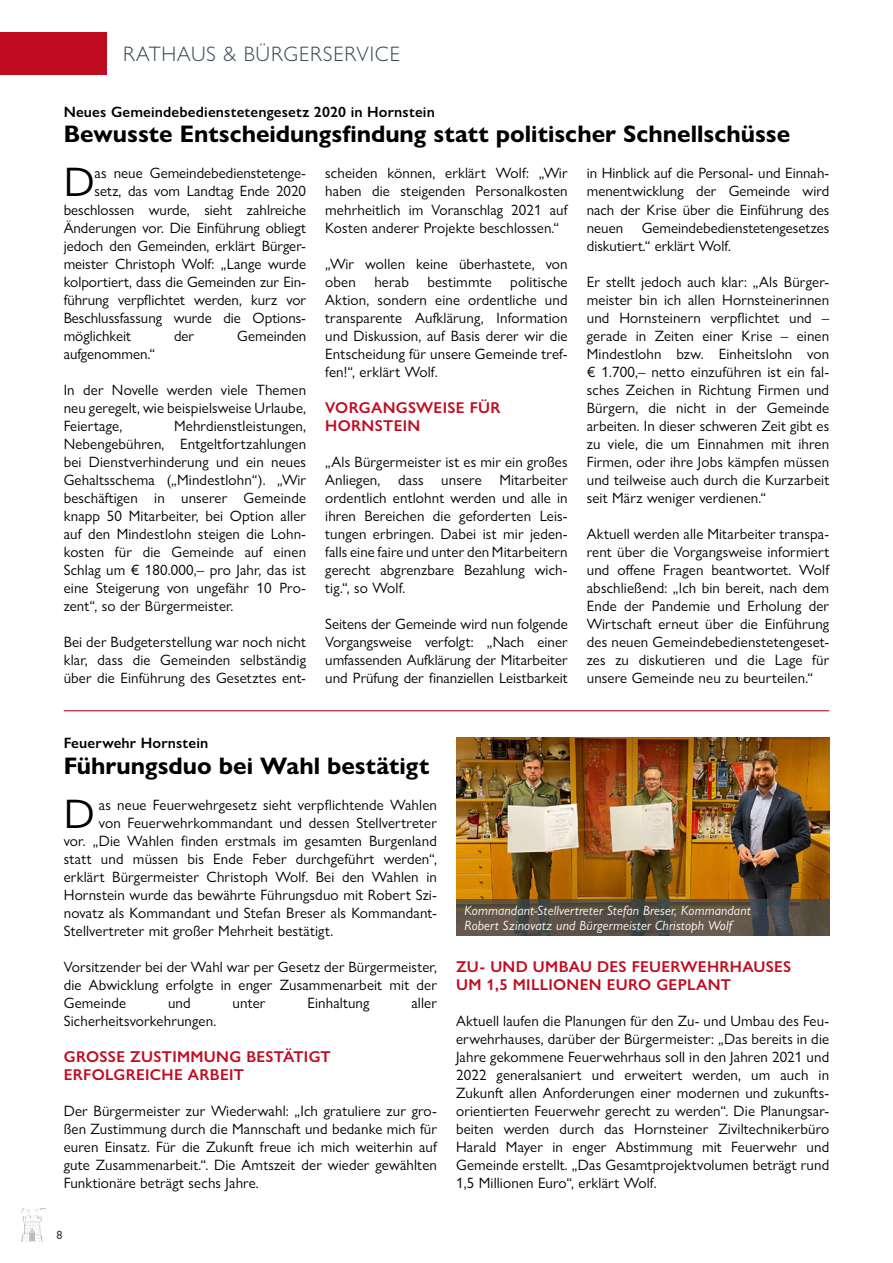
<style>
.page{position:relative;width:893px;height:1263px;background:#fff}
.page>*{position:absolute;margin:0;border:0;box-sizing:border-box;transform-origin:0 0}
.Kern_FT_Initiale{font:41.4px "Gill Sans MT Pro";color:#000}
.Kern_H2{font:700 24px "Gill Sans Nova";color:#000}
.t1{font:300 21px "Gill Sans Nova";letter-spacing:.04em;color:#384653}
.Kern_H3_-_Rathaus{font:600 15.75px/18px "Gill Sans Nova";letter-spacing:.02em;color:#c10b20}
.Kern_FT{font:15px/18px "Gill Sans Nova";letter-spacing:.01em;color:#000;text-align:justify}
.Kern_FT_Initiale-2{font:15px "Gill Sans Nova";letter-spacing:.01em;color:#000}
.Kern_H2_Zusatz{font:600 15px "Gill Sans Nova";letter-spacing:.01em;color:#000}
.Kern_Bildbeschreibun{font:italic 13.5px/15px "Gill Sans Nova";letter-spacing:.01em;color:#fff}
.t2{font:500 12px "Gill Sans Nova";color:#384653}
</style>
<div class="page">
<img style="left:456px;top:737px;width:373px;height:163px">
<svg style="left:456px;top:900px;width:373px;height:36px;background:#564e44"></svg>
<hr style="left:64px;top:710px;width:765px;height:1px;background:#c10b20">
<div style="left:0;top:32px;width:106px;height:42px;background:#c10b20"></div>
<svg style="left:21px;top:1208px;width:25px;height:34px"></svg>
<h3 class="t1" style="left:123px;top:41px;width:278px">RATHAUS &amp; BÜRGERSERVICE</h3>
<p class="Kern_H2_Zusatz" style="left:64px;top:103px;width:373px">Neues Gemeindebedienstetengesetz 2020 in Hornstein</p>
<p class="Kern_H2" style="left:64px;top:119px;width:728px">Bewusste Entscheidungsfindung statt politischer Schnellschüsse</p>
<p class="Kern_FT_Initiale" style="left:64px;top:159px;width:32px">D</p>
<p class="Kern_FT_Initiale-2" style="left:95px;top:164px;width:213px">as neue Gemeindebedienstetenge-</p>
<p class="Kern_FT_Initiale-2" style="left:95px;top:182px;width:213px">setz, das vom Landtag Ende 2020</p>
<p class="Kern_FT_Initiale-2" style="left:64px;top:200px;width:244px">beschlossen wurde, sieht zahlreiche</p>
<p class="Kern_FT_Initiale-2" style="left:64px;top:218px;width:244px">Änderungen vor. Die Einführung obliegt</p>
<p class="Kern_FT_Initiale-2" style="left:64px;top:236px;width:244px">jedoch den Gemeinden, erklärt Bürger-</p>
<p class="Kern_FT_Initiale-2" style="left:64px;top:254px;width:244px">meister Christoph Wolf: „Lange wurde</p>
<p class="Kern_FT_Initiale-2" style="left:64px;top:272px;width:244px">kolportiert, dass die Gemeinden zur Ein-</p>
<p class="Kern_FT_Initiale-2" style="left:64px;top:290px;width:244px">führung verpflichtet werden, kurz vor</p>
<p class="Kern_FT_Initiale-2" style="left:64px;top:308px;width:244px">Beschlussfassung wurde die Options-</p>
<p class="Kern_FT_Initiale-2" style="left:64px;top:326px;width:69px">möglichkeit</p>
<p class="Kern_FT_Initiale-2" style="left:174px;top:326px;width:22px">der</p>
<p class="Kern_FT_Initiale-2" style="left:237px;top:326px;width:70px">Gemeinden</p>
<p class="Kern_FT_Initiale-2" style="left:64px;top:344px;width:93px">aufgenommen.“</p>
<p class="Kern_FT" style="left:64px;top:381px;width:244px">In der Novelle werden viele Themen neu geregelt, wie beispielsweise Urlaube, Feiertage,</p>
<p class="Kern_FT" style="left:64px;top:417px;width:244px;text-indent:110px">Mehrdienstleistungen, Nebengebühren, Entgeltfortzahlungen bei Dienstverhinderung und ein neues Gehaltsschema („Mindestlohn“). „Wir beschäftigen in unserer Gemeinde knapp 50 Mitarbeiter, bei Option aller auf den Mindestlohn steigen die Lohn&shy;kosten für die Gemeinde auf einen Schlag um € 180.000,– pro Jahr, das ist eine Steigerung von ungefähr 10 Pro&shy;zent“, so der Bürgermeister.</p>
<p class="Kern_FT" style="left:64px;top:633px;width:244px">Bei der Budgeterstellung war noch nicht klar, dass die Gemeinden selbständig über die Einführung des Gesetztes ent-</p>
<p class="Kern_FT" style="left:325px;top:164px;width:244px">scheiden können, erklärt Wolf: „Wir haben die steigenden Personalkosten mehrheitlich im Voranschlag 2021 auf Kosten anderer Projekte beschlossen.“</p>
<p class="Kern_FT" style="left:325px;top:254px;width:244px">„Wir wollen keine überhastete, von oben herab bestimmte politische Aktion, sondern eine ordentliche und transparente Aufklärung, Information und Diskussion, auf Basis derer wir die Entscheidung für unsere Gemeinde tref&shy;fen!“, erklärt Wolf.</p>
<p class="Kern_H3_-_Rathaus" style="left:325px;top:398px;width:177px">VORGANGSWEISE FÜR<br>HORNSTEIN</p>
<p class="Kern_FT" style="left:325px;top:453px;width:244px">„Als Bürgermeister ist es mir ein großes Anliegen, dass unsere Mitarbeiter ordentlich entlohnt werden und alle in ihren Bereichen die geforderten Leis&shy;tungen erbringen. Dabei ist mir jeden&shy;falls eine faire und unter den Mitarbeitern gerecht abgrenzbare Bezahlung wich&shy;tig.“, so Wolf.</p>
<p class="Kern_FT" style="left:325px;top:615px;width:244px">Seitens der Gemeinde wird nun folgende Vorgangsweise verfolgt: „Nach einer umfassenden Aufklärung der Mitarbeiter und Prüfung der finanziellen Leistbarkeit</p>
<p class="Kern_FT" style="left:587px;top:164px;width:244px">in Hinblick auf die Personal- und Einnah&shy;menentwicklung der Gemeinde wird nach der Krise über die Einführung des neuen Gemeindebedienstetengesetzes diskutiert.“ erklärt Wolf.</p>
<p class="Kern_FT" style="left:587px;top:272px;width:244px">Er stellt jedoch auch klar: „Als Bürger&shy;meister bin ich allen Hornsteinerinnen und Hornsteinern verpflichtet und – gerade in Zeiten einer Krise – einen Mindestlohn bzw. Einheitslohn von € 1.700,– netto einzuführen ist ein fal&shy;sches Zeichen in Richtung Firmen und Bürgern, die nicht in der Gemeinde arbeiten. In dieser schweren Zeit gibt es zu viele, die um Einnahmen mit ihren Firmen, oder ihre Jobs kämpfen müssen und teilweise auch durch die Kurzarbeit seit März weniger verdienen.“</p>
<p class="Kern_FT" style="left:587px;top:525px;width:244px">Aktuell werden alle Mitarbeiter transpa&shy;rent über die Vorgangsweise informiert und offene Fragen beantwortet. Wolf abschließend: „Ich bin bereit, nach dem Ende der Pandemie und Erholung der Wirtschaft erneut über die Einführung des neuen Gemeindebedienstetengeset&shy;zes zu diskutieren und die Lage für unsere Gemeinde neu zu beurteilen.“</p>
<p class="Kern_H2_Zusatz" style="left:64px;top:734px;width:146px">Feuerwehr Hornstein</p>
<p class="Kern_H2" style="left:64px;top:750px;width:367px">Führungsduo bei Wahl bestätigt</p>
<p class="Kern_FT_Initiale" style="left:64px;top:790px;width:32px">D</p>
<p class="Kern_FT_Initiale-2" style="left:99px;top:795px;width:340px">as neue Feuerwehrgesetz sieht verpflichtende Wahlen</p>
<p class="Kern_FT_Initiale-2" style="left:99px;top:813px;width:340px">von Feuerwehrkommandant und dessen Stellvertreter</p>
<p class="Kern_FT_Initiale-2" style="left:64px;top:831px;width:375px">vor. „Die Wahlen finden erstmals im gesamten Burgenland</p>
<p class="Kern_FT_Initiale-2" style="left:64px;top:849px;width:375px">statt und müssen bis Ende Feber durchgeführt werden“,</p>
<p class="Kern_FT_Initiale-2" style="left:64px;top:867px;width:375px">erklärt Bürgermeister Christoph Wolf. Bei den Wahlen in</p>
<p class="Kern_FT_Initiale-2" style="left:64px;top:885px;width:375px">Hornstein wurde das bewährte Führungsduo mit Robert Szi-</p>
<p class="Kern_FT_Initiale-2" style="left:64px;top:903px;width:375px">novatz als Kommandant und Stefan Breser als Kommandant-</p>
<p class="Kern_FT_Initiale-2" style="left:64px;top:921px;width:271px">Stellvertreter mit großer Mehrheit bestätigt.</p>
<p class="Kern_FT" style="left:64px;top:957px;width:375px">Vorsitzender bei der Wahl war per Gesetz der Bürgermeister, die Abwicklung erfolgte in enger Zusammenarbeit mit der Gemeinde</p>
<p class="Kern_FT" style="left:168px;top:994px;width:24px">und</p>
<p class="Kern_FT" style="left:233px;top:994px;width:34px">unter</p>
<p class="Kern_FT" style="left:307px;top:994px;width:64px">Einhaltung</p>
<p class="Kern_FT" style="left:411px;top:994px;width:27px">aller</p>
<p class="Kern_FT" style="left:64px;top:1012px;width:154px">Sicherheitsvorkehrungen.</p>
<p class="Kern_H3_-_Rathaus" style="left:64px;top:1047px;width:268px">GROSSE ZUSTIMMUNG BESTÄTIGT<br>ERFOLGREICHE ARBEIT</p>
<p class="Kern_FT" style="left:64px;top:1102px;width:375px">Der Bürgermeister zur Wiederwahl: „Ich gratuliere zur gro&shy;ßen Zustimmung durch die Mannschaft und bedanke mich für euren Einsatz. Für die Zukunft freue ich mich weiterhin auf gute Zusammenarbeit.“. Die Amtszeit der wieder gewählten Funktionäre beträgt sechs Jahre.</p>
<p class="t2" style="left:57px;top:1227px;width:7px">8</p>
<p class="Kern_Bildbeschreibun" style="left:465px;top:903px;width:288px">Kommandant-Stellvertreter Stefan Breser, Kommandant<br>Robert Szinovatz und Bürgermeister Christoph Wolf</p>
<p class="Kern_H3_-_Rathaus" style="left:456px;top:957px;width:337px">ZU- UND UMBAU DES FEUERWEHRHAUSES<br>UM 1,5 MILLIONEN EURO GEPLANT</p>
<p class="Kern_FT" style="left:456px;top:1012px;width:375px">Aktuell laufen die Planungen für den Zu- und Umbau des Feu&shy;erwehrhauses, darüber der Bürgermeister: „Das bereits in die Jahre gekommene Feuerwehrhaus soll in den Jahren 2021 und 2022 generalsaniert und erweitert werden, um auch in Zukunft allen Anforderungen einer modernen und zukunfts&shy;orientierten Feuerwehr gerecht zu werden“. Die Planungsar&shy;beiten werden durch das Hornsteiner Ziviltechnikerbüro Harald Mayer in enger Abstimmung mit Feuerwehr und Gemeinde erstellt. „Das Gesamtprojektvolumen beträgt rund 1,5 Millionen Euro“, erklärt Wolf.</p>
</div>
